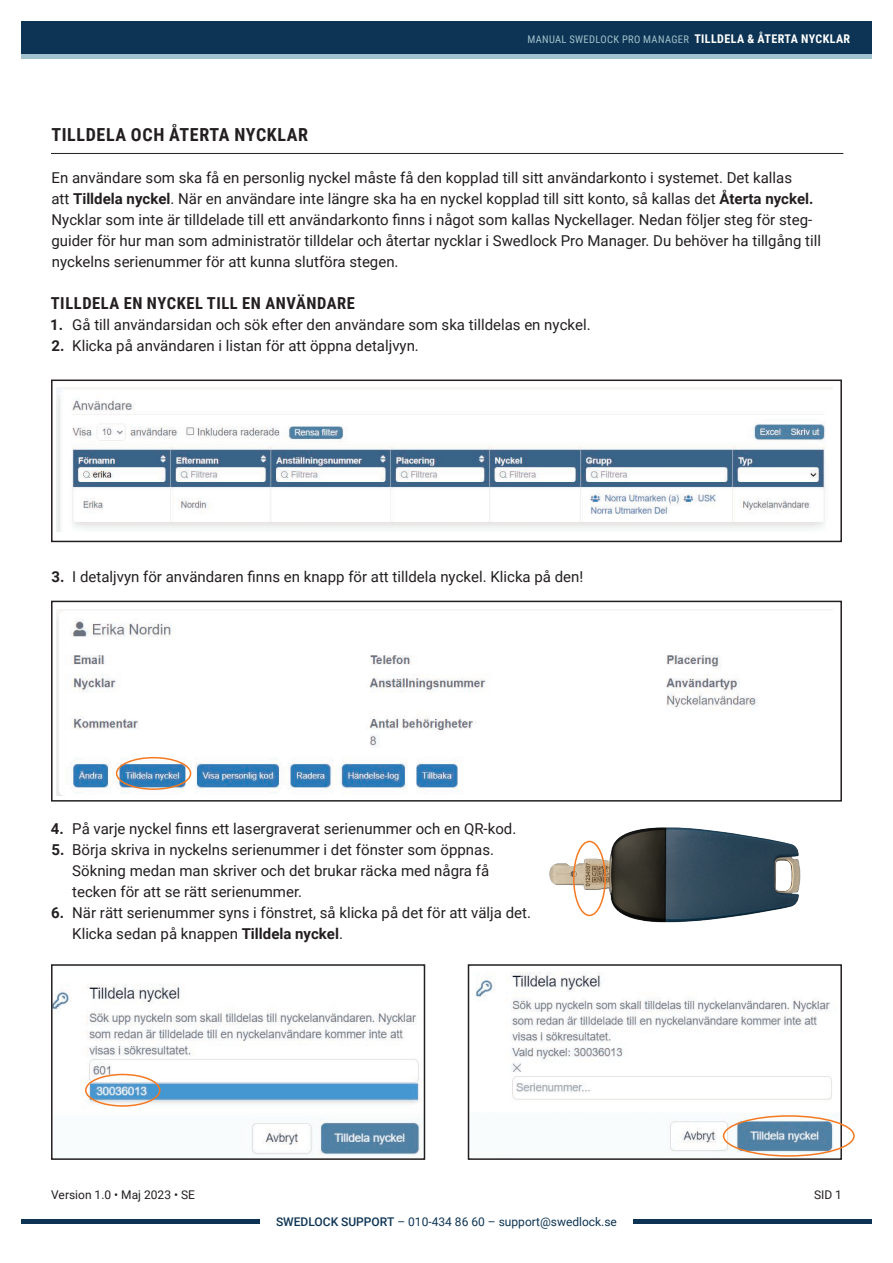
<style>
.page{position:relative;width:893px;height:1263px;background:#fff}
.page>*{position:absolute;margin:0;border:0;box-sizing:border-box;transform-origin:0 0}
.t1{font:700 18px "Roboto Condensed";letter-spacing:.035em;color:#231f20}
.t2{font:700 16.5px "Roboto Condensed";letter-spacing:.035em;color:#231f20}
.t3{font:15px/21px "Roboto";color:#231f20}
.t4{font:12px "Roboto";color:#0d3454}
.t5{font:12px "Roboto";color:#231f20}
.t6{font:10.5px "Roboto Condensed";letter-spacing:.035em;color:#a0c3cd}
.s1{font-weight:700;font-size:12px;color:#fff}
.s2{font-weight:700}
.s3{font-weight:500}
</style>
<div class="page">
<div style="left:21px;top:21px;width:851px;height:36px;background:#0d3454"></div>
<hr style="left:21px;top:1219px;width:239px;height:4px;background:#0d3454">
<hr style="left:633px;top:1219px;width:239px;height:4px;background:#0d3454">
<div style="left:21px;top:54px;width:851px;height:5px;background:#a0c3cd"></div>
<img style="left:57px;top:388px;width:775px;height:144px">
<div style="left:51px;top:379px;width:791px;height:163px;border:2px solid #231f20"></div>
<img style="left:57px;top:609px;width:775px;height:186px">
<div style="left:51px;top:601px;width:791px;height:200px;border:2px solid #231f20"></div>
<hr style="left:51px;top:153px;width:792px;height:1px;background:#231f20">
<img style="left:54px;top:984px;width:368px;height:173px">
<div style="left:51px;top:964px;width:374px;height:196px;border:2px solid #231f20"></div>
<img style="left:476px;top:972px;width:363px;height:185px">
<div style="left:468px;top:964px;width:374px;height:196px;border:2px solid #231f20"></div>
<div style="left:116px;top:757px;width:75px;height:33px;border:2px solid #f47921;border-radius:50%"></div>
<div style="left:85px;top:1074px;width:76px;height:33px;border:2px solid #f47921;border-radius:50%"></div>
<div style="left:723px;top:1115px;width:132px;height:42px;border:2px solid #f47921;border-radius:50%"></div>
<img style="left:549px;top:827px;width:252px;height:96px">
<div style="left:573px;top:841px;width:33px;height:75px;border:2px solid #f47921;border-radius:50%"></div>
<p class="t1" style="left:51px;top:122px;width:258px">TILLDELA OCH ÅTERTA NYCKLAR</p>
<p class="t6" style="left:527px;top:32px;width:324px">MANUAL SWEDLOCK PRO MANAGER <span class="s1">TILLDELA &amp; ÅTERTA NYCKLAR</span></p>
<p class="t3" style="left:51px;top:167px;width:771px">En användare som ska få en personlig nyckel måste få den kopplad till sitt användarkonto i systemet. Det kallas<br>att <span class="s2">Tilldela nyckel</span>. När en användare inte längre ska ha en nyckel kopplad till sitt konto, så kallas det <span class="s2">Återta nyckel.<br></span>Nycklar som inte är tilldelade till ett användarkonto finns i något som kallas Nyckellager. Nedan följer steg för steg&shy;guider för hur man som administratör tilldelar och återtar nycklar i Swedlock Pro Manager. Du behöver ha tillgång till nyckelns serienummer för att kunna slutföra stegen.</p>
<p class="t2" style="left:51px;top:292px;width:306px">TILLDELA EN NYCKEL TILL EN ANVÄNDARE</p>
<p class="t3" style="left:50px;top:314px;width:542px"><span class="s2">1.</span> Gå till användarsidan och sök efter den användare som ska tilldelas en nyckel.</p>
<p class="t3" style="left:51px;top:335px;width:369px"><span class="s2">2.</span> Klicka på användaren i listan för att öppna detaljvyn.</p>
<p class="t3" style="left:52px;top:566px;width:533px"><span class="s2">3.</span> I detaljvyn för användaren finns en knapp för att tilldela nyckel. Klicka på den!</p>
<p class="t3" style="left:51px;top:818px;width:467px"><span class="s2">4.</span> På varje nyckel finns ett lasergraverat serienummer och en QR-kod.</p>
<p class="t3" style="left:72px;top:839px;width:423px;text-indent:-21px"><span class="s2">5.</span> Börja skriva in nyckelns serienummer i det fönster som öppnas.<br>Sökning medan man skriver och det brukar räcka med några få tecken för att se rätt serienummer.</p>
<p class="t3" style="left:72px;top:902px;width:460px;text-indent:-21px"><span class="s2">6.</span> När rätt serienummer syns i fönstret, så klicka på det för att välja det.<br>Klicka sedan på knappen <span class="s2">Tilldela nyckel</span>.</p>
<p class="t5" style="left:51px;top:1186px;width:145px">Version 1.0 • Maj 2023 • SE</p>
<p class="t5" style="left:814px;top:1186px;width:29px">SID 1</p>
<p class="t4" style="left:276px;top:1213px;width:342px"><span class="s3">SWEDLOCK SUPPORT</span> – 010-434 86 60 – support@swedlock.se</p>
</div>
